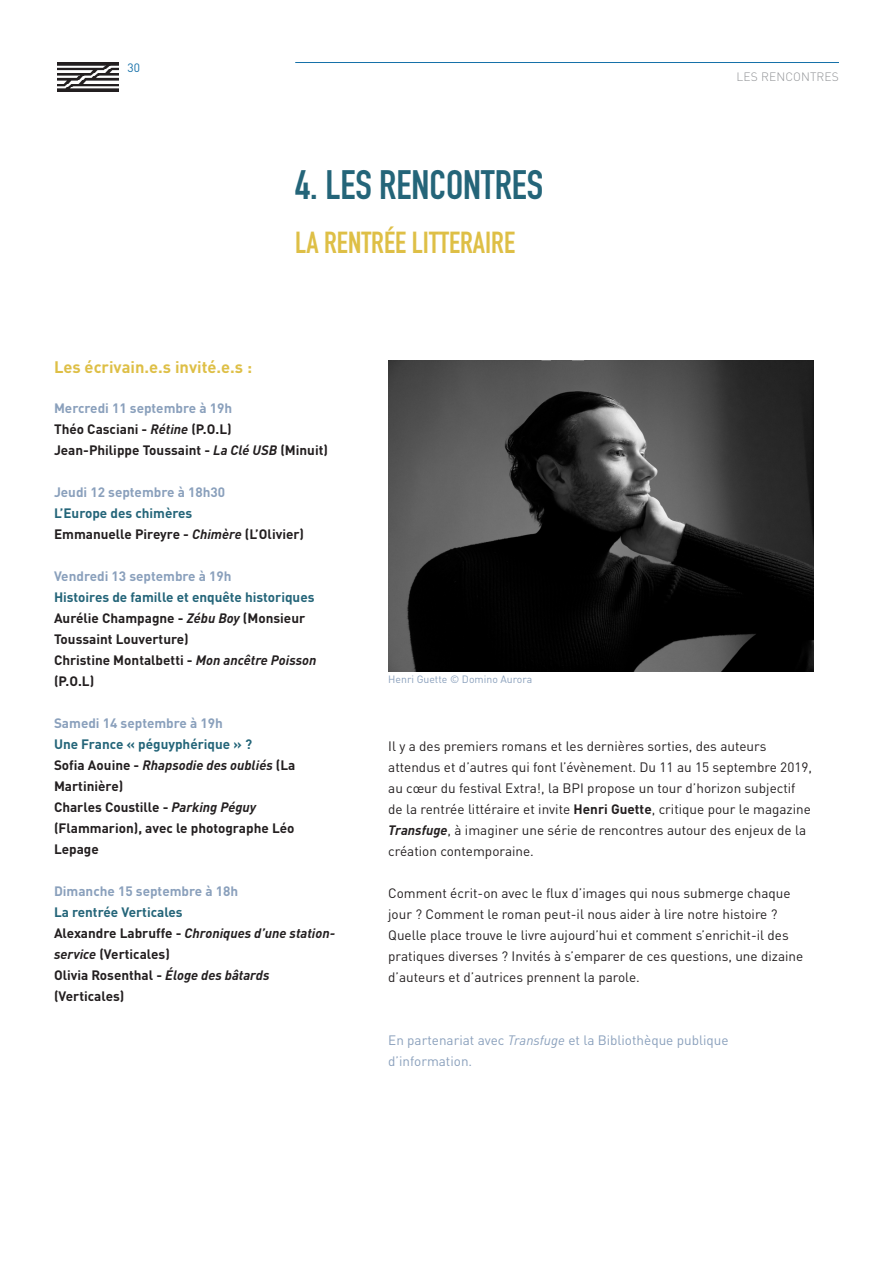
<style>
.page{position:relative;width:893px;height:1263px;background:#fff}
.page>*{position:absolute;margin:0;border:0;box-sizing:border-box;transform-origin:0 0}
.t1{font:40.5px "DIN Engschrift Std";color:#246579}
.t2{font:30px "DIN Engschrift Std";color:#debf46}
.t3{font:700 16.5px "DINOT";color:#debf46}
.t4{font:13.5px/21px "DINOT";color:#231f20}
.t5{font:700 13.5px/21px "DINOT";color:#231f20}
.t6{font:700 13.5px "DINOT";color:#8aa0bc}
.t7{font:13.5px/21px "DINOT";color:#8aa0bc}
.t8{font:300 12px "DINOT";letter-spacing:.01em;color:#939598}
.t9{font:12px "DINOT";color:#1570a9}
.t10{font:10.5px "DINOT";color:#8aa0bc}
.s1{font-weight:300;color:#9d1b30}
.s2{color:#8aa0bc}
.s3{font-style:italic}
.s4{color:#246579}
.s5{font-weight:700}
.s6{font-weight:700;font-style:italic}
</style>
<div class="page">
<img style="left:58px;top:62px;width:60px;height:29px">
<hr style="left:295px;top:62px;width:544px;height:1px;background:#1570a9">
<img style="left:388px;top:360px;width:425px;height:311px">
<p class="t9" style="left:127px;top:60px;width:14px"><span class="s1">2</span>30</p>
<p class="t3" style="left:54px;top:356px;width:200px">Les écrivain.e.s invité.e.s :</p>
<h1 class="t1" style="left:295px;top:161px;width:250px">4. LES RENCONTRES</h1>
<h2 class="t2" style="left:295px;top:225px;width:221px">LA RENTRÉE LITTERAIRE</h2>
<p class="t8" style="left:736px;top:69px;width:104px">LES RENCONTRES</p>
<p class="t5" style="left:54px;top:397px;width:276px"><span class="s2">Mercredi 11 septembre à 19h<br></span>Théo Casciani - <span class="s3">Rétine</span> (P.O.L)<br>Jean-Philippe Toussaint - <span class="s3">La Clé USB</span> (Minuit)</p>
<p class="t6" style="left:54px;top:484px;width:173px">Jeudi 12 septembre à 18h30</p>
<p class="t5" style="left:54px;top:502px;width:252px"><span class="s4">L’Europe des chimères<br></span>Emmanuelle Pireyre - <span class="s3">Chimère</span> (L’Olivier)</p>
<p class="t6" style="left:54px;top:568px;width:179px">Vendredi 13 septembre à 19h</p>
<p class="t5" style="left:54px;top:586px;width:264px"><span class="s4">Histoires de famille et enquête historiques<br></span>Aurélie Champagne - <span class="s3">Zébu Boy</span> (Monsieur<br>Toussaint Louverture)<br>Christine Montalbetti - <span class="s3">Mon ancêtre Poisson </span>(P.O.L)</p>
<p class="t6" style="left:54px;top:715px;width:170px">Samedi 14 septembre à 19h</p>
<p class="t5" style="left:54px;top:733px;width:243px"><span class="s4">Une France « péguyphérique » ?<br></span>Sofia Aouine - <span class="s3">Rhapsodie des oubliés</span> (La<br>Martinière)<br>Charles Coustille - <span class="s3">Parking Péguy </span>(Flammarion), avec le photographe Léo<br>Lepage</p>
<p class="t6" style="left:54px;top:883px;width:186px">Dimanche 15 septembre à 18h</p>
<p class="t5" style="left:54px;top:901px;width:283px"><span class="s4">La rentrée Verticales<br></span>Alexandre Labruffe - <span class="s3">Chroniques d’une station&shy;service</span> (Verticales)<br>Olivia Rosenthal - <span class="s3">Éloge des bâtards </span>(Verticales)</p>
<p class="t10" style="left:388px;top:672px;width:146px">Henri Guette © Domino Aurora</p>
<p class="t4" style="left:388px;top:736px;width:425px">Il y a des premiers romans et les dernières sorties, des auteurs attendus et d’autres qui font l’évènement. Du 11 au 15 septembre 2019, au cœur du festival Extra!, la BPI propose un tour d’horizon subjectif de la rentrée littéraire et invite <span class="s5">Henri Guette</span>, critique pour le magazine <span class="s6">Transfuge</span>, à imaginer une série de rencontres autour des enjeux de la création contemporaine.</p>
<p class="t4" style="left:388px;top:883px;width:416px">Comment écrit-on avec le flux d’images qui nous submerge chaque jour ? Comment le roman peut-il nous aider à lire notre histoire ?<br>Quelle place trouve le livre aujourd’hui et comment s’enrichit-il des pratiques diverses ? Invités à s’emparer de ces questions, une dizaine d’auteurs et d’autrices prennent la parole.</p>
<p class="t7" style="left:388px;top:1030px;width:342px">En partenariat avec <span class="s3">Transfuge</span> et la Bibliothèque publique d’information.</p>
</div>
